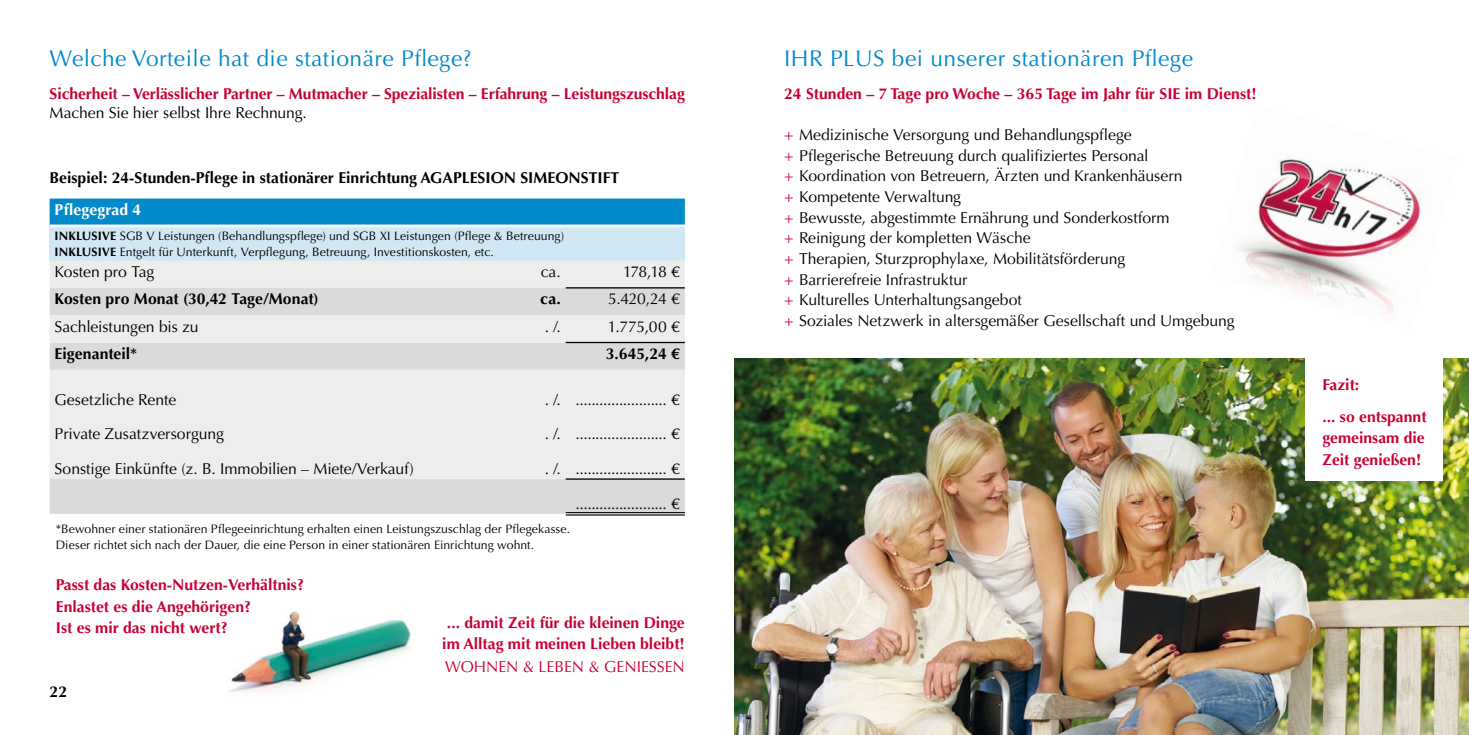
<style>
.page{position:relative;width:1469px;height:735px;background:#fff}
.page>*{position:absolute;margin:0;border:0;box-sizing:border-box;transform-origin:0 0}
.t1{font:22.75px "Optima LT Pro";letter-spacing:.02em;color:#008ac9}
.t2{font:15.75px/20.7px "Optima LT Pro";letter-spacing:-.005em;color:#000}
.t3{font:700 15.75px/21.3px "Optima LT Pro";color:#c90035}
.t4{font:700 15.75px "Optima LT Pro";color:#000}
.t5{font:15.75px "Optima LT Pro";color:#c90035}
.t6{font:700 15.75px "Optima LT Pro";letter-spacing:.01em;color:#fff}
.t7{font:12.25px/15.8px "Optima LT Pro";color:#000}
.s1{font-weight:700}
.s2{color:#c90035}
</style>
<div class="page">
<img style="left:734px;top:358px;width:734px;height:376px">
<img style="left:228px;top:610px;width:183px;height:82px">
<img style="left:1239px;top:158px;width:182px;height:156px">
<div style="left:1305px;top:357px;width:137px;height:124px;background:#fff"></div>
<div style="left:50px;top:198px;width:635px;height:26px;background:#008ac9"></div>
<div style="left:50px;top:226px;width:635px;height:34px;background:#d1e7f4"></div>
<div style="left:50px;top:260px;width:635px;height:28px;background:#eceded"></div>
<div style="left:50px;top:288px;width:635px;height:225px;background:#d9dadb"></div>
<svg style="left:50px;top:315px;width:635px;height:164px;background:#e8e9ea"></svg>
<hr style="left:506px;top:224px;width:60px;height:3px;background:#fff">
<hr style="left:566px;top:224px;width:119px;height:3px;background:#fff">
<hr style="left:50px;top:224px;width:456px;height:3px;background:#fff">
<hr style="left:566px;top:287px;width:119px;height:1px;background:#000">
<hr style="left:566px;top:341px;width:119px;height:2px;background:#000">
<hr style="left:566px;top:478px;width:119px;height:1px;background:#000">
<hr style="left:566px;top:512px;width:119px;height:1px;background:#000">
<hr style="left:566px;top:514px;width:119px;height:1px;background:#000">
<h1 class="t1" style="left:50px;top:44px;width:423px">Welche Vorteile hat die stationäre Pflege?</h1>
<p class="t3" style="left:50px;top:82px;width:637px">Sicherheit – Verlässlicher Partner – Mutmacher – Spezialisten – Erfahrung – Leistungszuschlag</p>
<p class="t2" style="left:50px;top:102px;width:259px">Machen Sie hier selbst Ihre Rechnung.</p>
<p class="t4" style="left:50px;top:167px;width:571px">Beispiel: 24-Stunden-Pflege in stationärer Einrichtung AGAPLESION SIMEONSTIFT</p>
<p class="t6" style="left:55px;top:199px;width:88px">Pflegegrad 4</p>
<p class="t7" style="left:55px;top:228px;width:511px"><span class="s1">INKLUSIVE</span> SGB V Leistungen (Behandlungspflege) und SGB XI Leistungen (Pflege &amp; Betreuung)<br><span class="s1">INKLUSIVE</span> Entgelt für Unterkunft, Verpflegung, Betreuung, Investitionskosten, etc.</p>
<p class="t2" style="left:55px;top:261px;width:101px">Kosten pro Tag</p>
<p class="t2" style="left:540px;top:261px;width:22px">ca.</p>
<p class="t2" style="left:623px;top:261px;width:58px">178,18 €</p>
<p class="t4" style="left:55px;top:289px;width:266px">Kosten pro Monat (30,42 Tage/Monat)</p>
<p class="t4" style="left:540px;top:289px;width:22px">ca.</p>
<p class="t2" style="left:608px;top:288px;width:73px">5.420,24 €</p>
<p class="t2" style="left:55px;top:316px;width:146px">Sachleistungen bis zu</p>
<p class="t2" style="left:544px;top:316px;width:18px">. /.</p>
<p class="t2" style="left:607px;top:316px;width:74px">1.775,00 €</p>
<p class="t4" style="left:55px;top:343px;width:84px">Eigenanteil*</p>
<p class="t4" style="left:606px;top:343px;width:76px">3.645,24 €</p>
<p class="t2" style="left:55px;top:389px;width:123px">Gesetzliche Rente</p>
<p class="t2" style="left:544px;top:389px;width:137px">. /. ....................... €</p>
<p class="t2" style="left:55px;top:423px;width:171px">Private Zusatzversorgung</p>
<p class="t2" style="left:544px;top:423px;width:137px">. /. ....................... €</p>
<p class="t2" style="left:55px;top:458px;width:360px">Sonstige Einkünfte (z. B. Immobilien – Miete/Verkauf)</p>
<p class="t2" style="left:544px;top:458px;width:137px">. /. ....................... €</p>
<p class="t2" style="left:575px;top:493px;width:106px">....................... €</p>
<p class="t7" style="left:56px;top:521px;width:516px">*Bewohner einer stationären Pflegeeinrichtung erhalten einen Leistungszuschlag der Pflegekasse.<br>Dieser richtet sich nach der Dauer, die eine Person in einer stationären Einrichtung wohnt.</p>
<p class="t3" style="left:56px;top:573px;width:250px">Passt das Kosten-Nutzen-Verhältnis?<br>Enlastet es die Angehörigen?<br>Ist es mir das nicht wert?</p>
<p class="t4" style="left:50px;top:681px;width:19px">22</p>
<p class="t3" style="left:442px;top:611px;width:244px">... damit Zeit für die kleinen Dinge im Alltag mit meinen Lieben bleibt!</p>
<p class="t5" style="left:445px;top:656px;width:241px">WOHNEN &amp; LEBEN &amp; GENIESSEN</p>
<h1 class="t1" style="left:784px;top:44px;width:410px">IHR PLUS bei unserer stationären Pflege</h1>
<p class="t3" style="left:784px;top:82px;width:474px">24 Stunden – 7 Tage pro Woche – 365 Tage im Jahr für SIE im Dienst!</p>
<p class="t2" style="left:784px;top:124px;width:452px"><span class="s2">+</span> Medizinische Versorgung und Behandlungspflege<br><span class="s2">+</span> Pflegerische Betreuung durch qualifiziertes Personal<br><span class="s2">+</span> Koordination von Betreuern, Ärzten und Krankenhäusern<br><span class="s2">+</span> Kompetente Verwaltung<br><span class="s2">+</span> Bewusste, abgestimmte Ernährung und Sonderkostform<br><span class="s2">+</span> Reinigung der kompletten Wäsche<br><span class="s2">+</span> Therapien, Sturzprophylaxe, Mobilitätsförderung<br><span class="s2">+</span> Barrierefreie Infrastruktur<br><span class="s2">+</span> Kulturelles Unterhaltungsangebot<br><span class="s2">+</span> Soziales Netzwerk in altersgemäßer Gesellschaft und Umgebung</p>
<p class="t3" style="left:1322px;top:368px;width:106px;line-height:31.8px">Fazit:<br>... so entspannt</p>
<p class="t3" style="left:1322px;top:427px;width:104px">gemeinsam die<br>Zeit genießen!</p>
</div>
